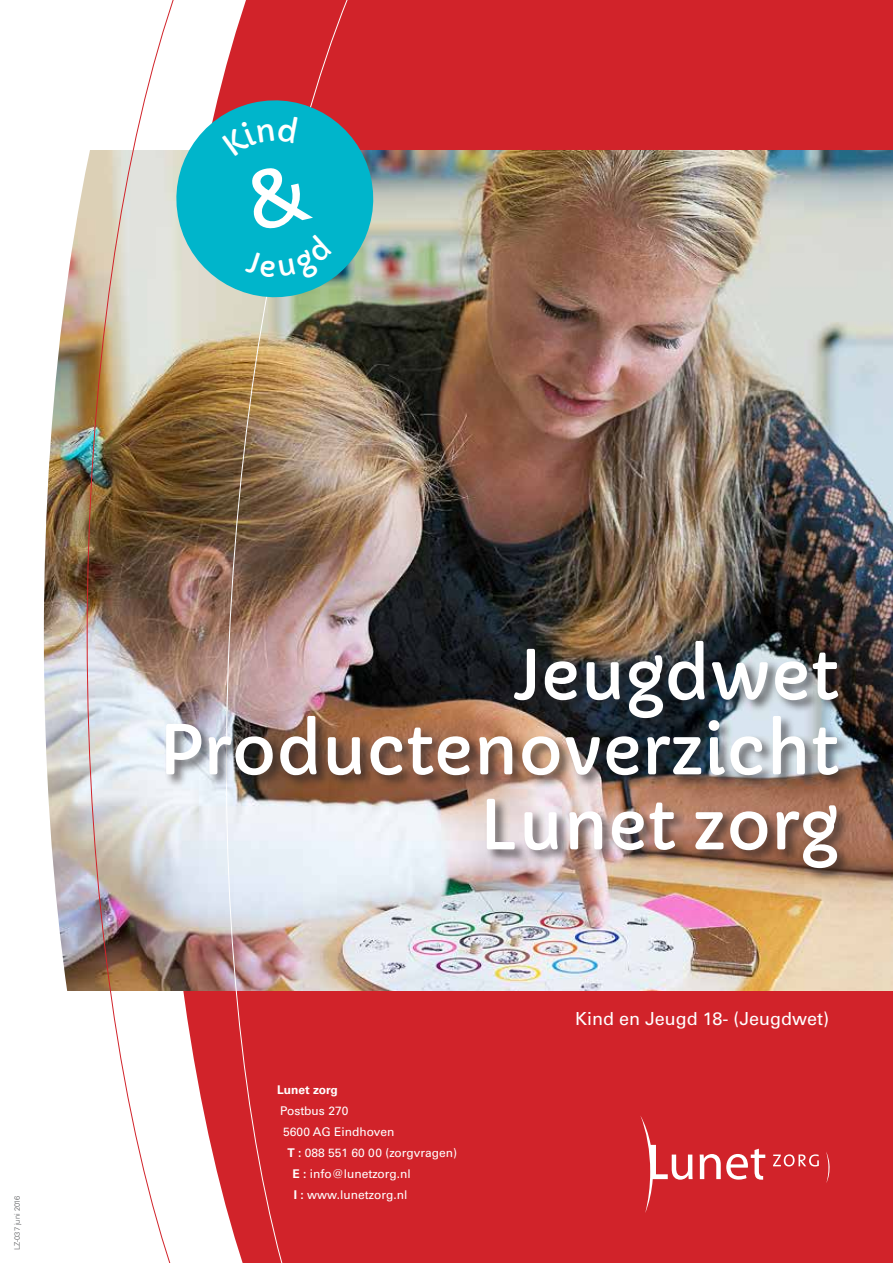
<style>
.page{position:relative;width:893px;height:1263px;background:#fff}
.page>*{position:absolute;margin:0;border:0;box-sizing:border-box;transform-origin:0 0}
.t1{font:67.5px/75px "Capriola";color:#fff;text-align:right}
.t2{font:18px "Univers LT Std";color:#fff}
.t3{font:12px "Univers LT Std";color:#fff}
.t4{font:700 12px "Univers LT Std";color:#fff}
.t5{font:300 7.5px "Univers LT Std";color:#57585a}
.s1{font-weight:700}
</style>
<div class="page">
<div style="left:184px;top:0;width:709px;height:1263px;background:#d1232a"></div>
<img style="left:184px;top:151px;width:709px;height:840px">
<img style="left:217px;top:0;width:132px;height:1263px">
<img style="left:135px;top:0;width:49px;height:1263px">
<img style="left:43px;top:140px;width:92px;height:994px">
<svg style="left:826px;top:1151px;width:4px;height:32px"></svg>
<svg style="left:640px;top:1115px;width:53px;height:98px;background:#d63d43"></svg>
<svg style="left:700px;top:1149px;width:65px;height:31px"></svg>
<svg style="left:773px;top:1154px;width:46px;height:12px"></svg>
<svg style="left:167px;top:91px;width:216px;height:216px;background:#c89590"></svg>
<div style="left:164px;top:639px;width:688px;height:243px;background:#231f20;opacity:.65"></div>
<svg style="left:169px;top:94px;width:211px;height:211px;background:#49b2be"></svg>
<p class="t5" style="left:13px;top:1250px;width:56px;rotate:-90deg">LZ-037 juni 2016</p>
<h1 class="t1" style="left:159px;top:638px;width:682px">Jeugdwet<br>Productenoverzicht<br>Lunet zorg</h1>
<p class="t4" style="left:277px;top:1083px;width:62px">Lunet zorg</p>
<p class="t3" style="left:280px;top:1104px;width:70px">Postbus 270</p>
<p class="t3" style="left:283px;top:1125px;width:113px">5600 AG Eindhoven</p>
<p class="t3" style="left:288px;top:1146px;width:171px"><span class="s1">T :</span> 088 551 60 00 (zorgvragen)</p>
<p class="t3" style="left:292px;top:1167px;width:120px"><span class="s1">E :</span> info@lunetzorg.nl</p>
<p class="t3" style="left:294px;top:1188px;width:115px"><span class="s1">I :</span> www.lunetzorg.nl</p>
<h2 class="t2" style="left:575px;top:1008px;width:256px">Kind en Jeugd 18- (Jeugdwet)</h2>
</div>
